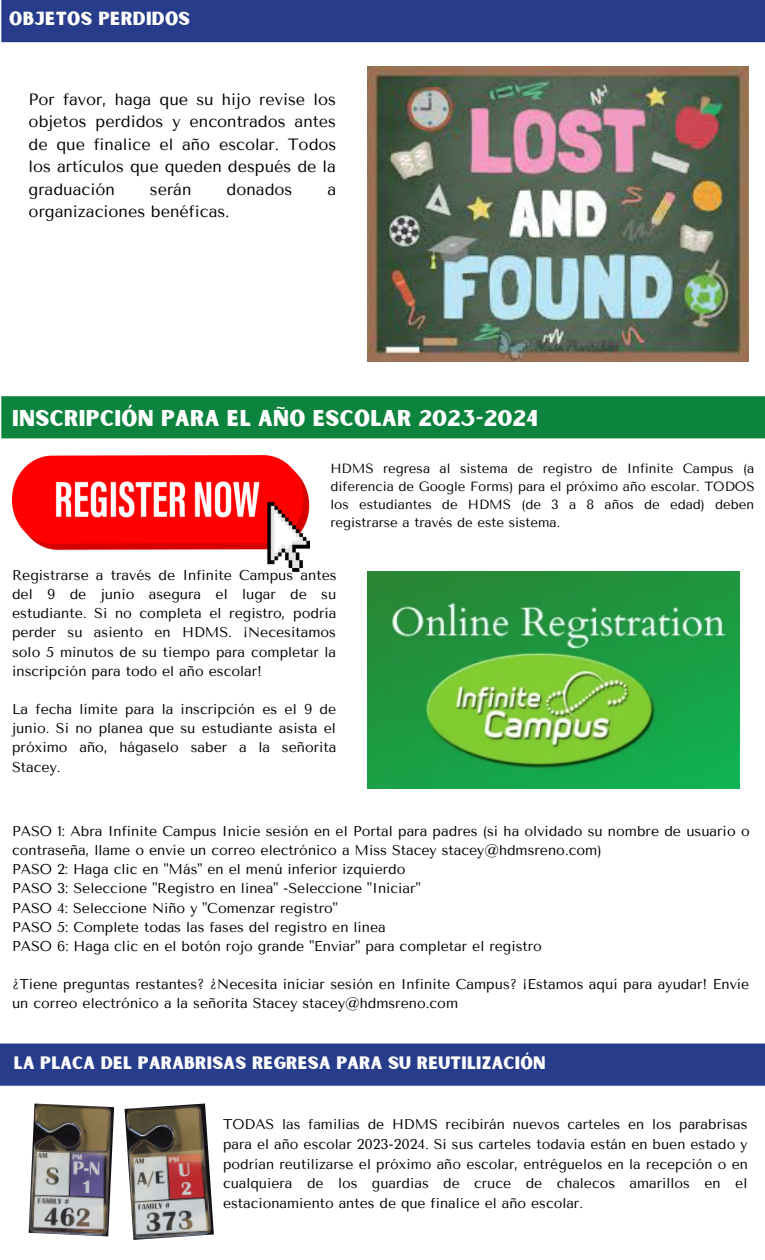
<style>
.page{position:relative;width:765px;height:1260px;background:#fff}
.page>*{position:absolute;margin:0;border:0;box-sizing:border-box;transform-origin:0 0}
.t1{font:21.88px "Sunborn Sans One";letter-spacing:.015em;color:#fff}
.t2{font:18.12px "Sunborn Sans One";letter-spacing:.015em;color:#fff}
.t3{font:17.25px "Sunborn Sans One";letter-spacing:.015em;color:#fff}
.t4{font:16.25px/22.5px "Tenor Sans";color:#000;text-align:justify}
.t5{font:14.12px/19.1px "Tenor Sans";color:#000;text-align:justify}
.t6{font:14px/19.8px "Tenor Sans";color:#000;text-align:justify}
.t7{font:13.25px/17.9px "Tenor Sans";color:#000;text-align:justify}
</style>
<div class="page">
<div style="left:1px;top:0;width:764px;height:42px;background:#273d8b"></div>
<div style="left:1px;top:396px;width:764px;height:42px;background:#0d843d"></div>
<img style="left:12px;top:455px;width:297px;height:117px">
<img style="left:368px;top:572px;width:372px;height:216px">
<div style="left:0;top:1044px;width:765px;height:42px;background:#273d8b"></div>
<img style="left:125px;top:1104px;width:89px;height:136px">
<img style="left:29px;top:1104px;width:85px;height:132px">
<img style="left:368px;top:67px;width:380px;height:294px">
<p class="t2" style="left:9px;top:7px;width:182px">OBJETOS PERDIDOS</p>
<p class="t4" style="left:29px;top:88px;width:309px">Por favor, haga que su hijo revise los objetos perdidos y encontrados antes de que finalice el año escolar. Todos los artículos que queden después de la graduación</p>
<p class="t4" style="left:150px;top:178px;width:43px">serán</p>
<p class="t4" style="left:227px;top:178px;width:67px">donados</p>
<p class="t4" style="left:328px;top:178px;width:10px">a</p>
<p class="t4" style="left:29px;top:200px;width:203px">organizaciones benéficas.</p>
<p class="t1" style="left:12px;top:404px;width:527px">INSCRIPCIÓN PARA EL AÑO ESCOLAR 2023-2024</p>
<p class="t7" style="left:330px;top:460px;width:426px">HDMS regresa al sistema de registro de Infinite Campus (a diferencia de Google Forms) para el próximo año escolar. TODOS los estudiantes de HDMS (de 3 a 8 años de edad) deben registrarse a través de este sistema.</p>
<p class="t5" style="left:12px;top:566px;width:326px">Registrarse a través de Infinite Campus antes del 9 de junio asegura el lugar de su estudiante. Si no completa el registro, podría perder su asiento en HDMS. ¡Necesitamos solo 5 minutos de su tiempo para completar la inscripción para todo el año escolar!</p>
<p class="t5" style="left:12px;top:700px;width:326px">La fecha límite para la inscripción es el 9 de junio. Si no planea que su estudiante asista el próximo año, hágaselo saber a la señorita Stacey.</p>
<p class="t5" style="left:12px;top:822px;width:739px">PASO 1: Abra Infinite Campus Inicie sesión en el Portal para padres (si ha olvidado su nombre de usuario o contraseña, llame o envíe un correo electrónico a Miss Stacey stacey@hdmsreno.com)</p>
<p class="t5" style="left:12px;top:860px;width:395px">PASO 2: Haga clic en "Más" en el menú inferior izquierdo</p>
<p class="t5" style="left:12px;top:879px;width:410px">PASO 3: Seleccione "Registro en línea" -Seleccione "Iniciar"</p>
<p class="t5" style="left:12px;top:898px;width:327px">PASO 4: Seleccione Niño y "Comenzar registro"</p>
<p class="t5" style="left:12px;top:917px;width:375px">PASO 5: Complete todas las fases del registro en línea</p>
<p class="t5" style="left:12px;top:937px;width:531px">PASO 6: Haga clic en el botón rojo grande "Enviar" para completar el registro</p>
<p class="t5" style="left:12px;top:975px;width:739px">¿Tiene preguntas restantes? ¿Necesita iniciar sesión en Infinite Campus? ¡Estamos aquí para ayudar! Envíe un correo electrónico a la señorita Stacey stacey@hdmsreno.com</p>
<p class="t3" style="left:14px;top:1051px;width:533px">LA PLACA DEL PARABRISAS REGRESA PARA SU REUTILIZACIÓN</p>
<p class="t6" style="left:223px;top:1115px;width:527px">TODAS las familias de HDMS recibirán nuevos carteles en los parabrisas para el año escolar 2023-2024. Si sus carteles todavía están en buen estado y podrían reutilizarse el próximo año escolar, entréguelos en la recepción o en cualquiera de los guardias de cruce de chalecos amarillos en el estacionamiento antes de que finalice el año escolar.</p>
</div>
